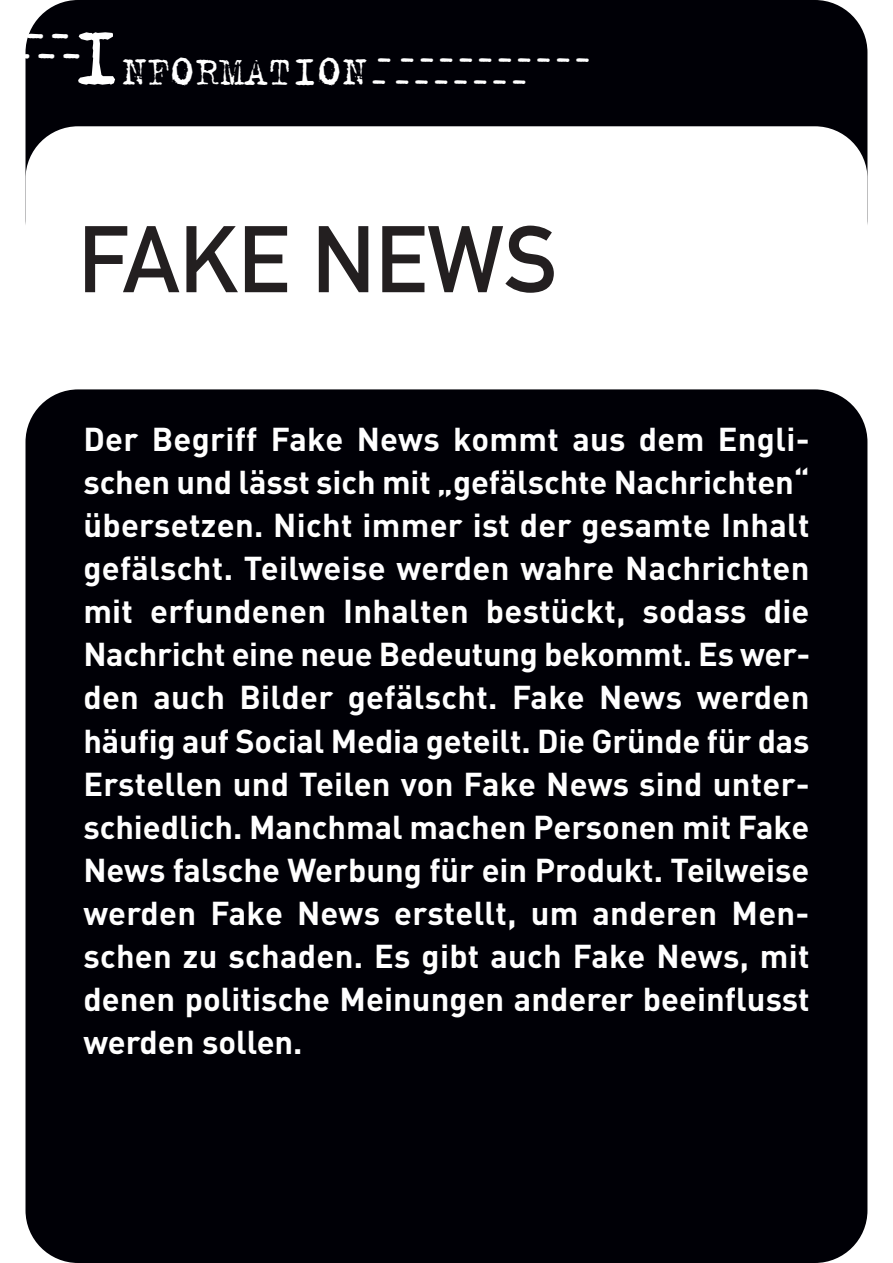
<style>
.page{position:relative;width:893px;height:1263px;background:#fff}
.page>*{position:absolute;margin:0;border:0;box-sizing:border-box;transform-origin:0 0}
.t1{font:700 92.85px "DIN Alternate";color:#231f20}
.t2{font:44.55px "Trixie Text";color:#fff}
.t3{font:33.45px "Trixie Text";color:#fff}
.t4{font:700 32.7px/43px "FFDIN";color:#fff;text-align:justify}
.t5{font:25.95px "Trixie Text";color:#fff}
.s1{font-size:89.1px}
</style>
<div class="page">
<div style="left:26px;top:0;width:841px;height:271px;background:#000006;border-radius:53px"></div>
<div style="left:26px;top:126px;width:841px;height:235px;background:#fff;border-radius:53px"></div>
<div style="left:26px;top:389px;width:841px;height:874px;background:#000006;border-radius:53px"></div>
<p class="t3" style="left:25px;top:14px;width:45px">--</p>
<h2 class="t2" style="left:72px;top:42px;width:455px"><span class="s1">I</span>NFORMATION <sub>-</sub> <sub>-</sub> <sub>-</sub> <sub>-</sub> <sub>-</sub> <sub>-</sub> <sub>-</sub> <sub>-</sub></h2>
<p class="t3" style="left:11px;top:34px;width:70px">---</p>
<p class="t5" style="left:376px;top:43px;width:214px">- ----------</p>
<h1 class="t1" style="left:78px;top:206px;width:481px">FAKE NEWS</h1>
<p class="t4" style="left:83px;top:421px;width:729px">Der Begriff Fake News kommt aus dem Engli&shy;schen und lässt sich mit „gefälschte Nachrichten“ übersetzen. Nicht immer ist der gesamte Inhalt gefälscht. Teilweise werden wahre Nachrichten mit erfundenen Inhalten bestückt, sodass die Nachricht eine neue Bedeutung bekommt. Es wer&shy;den auch Bilder gefälscht. Fake News werden häufig auf Social Media geteilt. Die Gründe für das Erstellen und Teilen von Fake News sind unter&shy;schiedlich. Manchmal machen Personen mit Fake News falsche Werbung für ein Produkt. Teilweise werden Fake News erstellt, um anderen Men&shy;schen zu schaden. Es gibt auch Fake News, mit denen politische Meinungen anderer beeinflusst werden sollen.</p>
</div>
